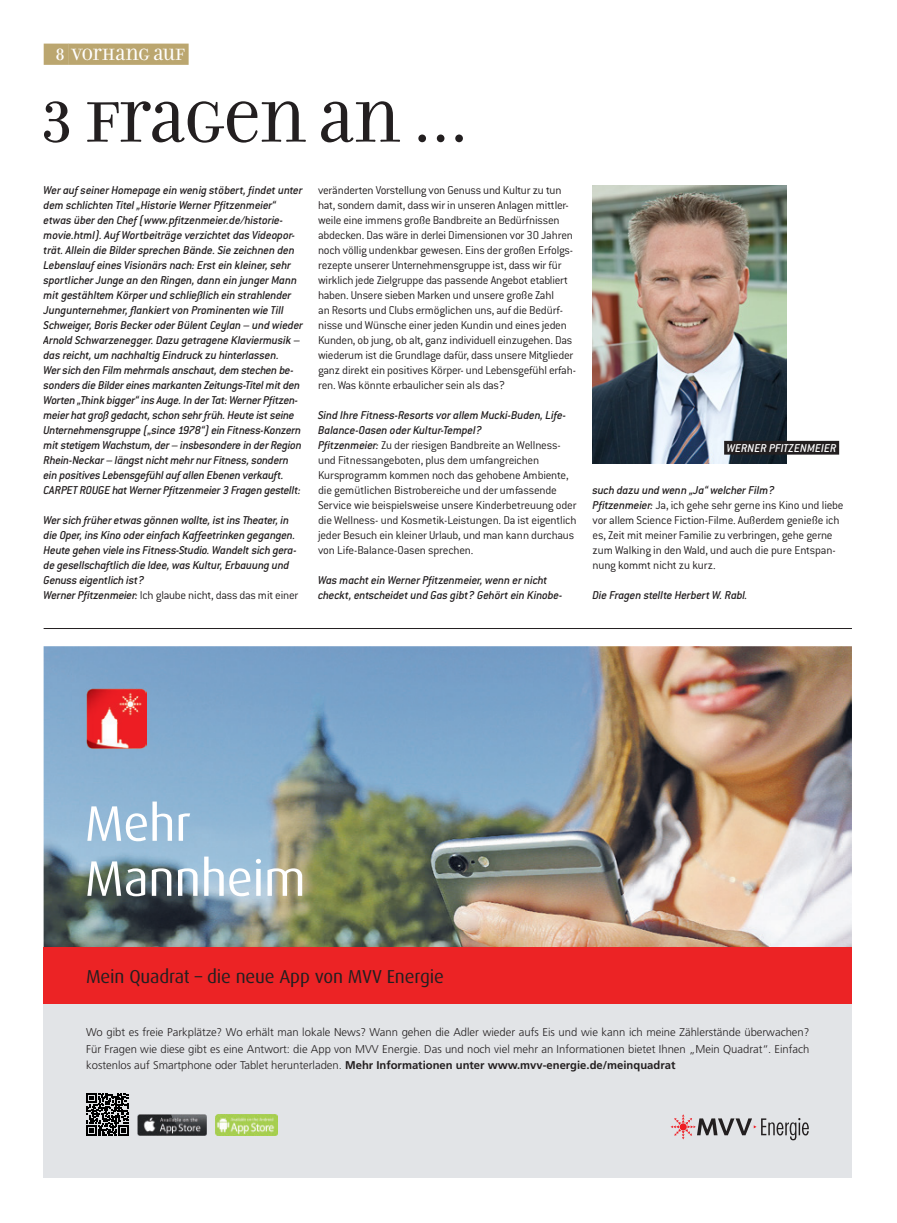
<style>
.page{position:relative;width:897px;height:1223px;background:#fff}
.page>*{position:absolute;margin:0;border:0;box-sizing:border-box;transform-origin:0 0}
.t1{font:61.25px "Filosofia Unicase OT";letter-spacing:-.01em;color:#231f20}
.t2{font:50px/55px "Dax Pro";letter-spacing:-.01em;color:#fff}
.t3{font:18.75px "Dax Pro";letter-spacing:-.01em;color:#231f20}
.t4{font:17.5px "Filosofia Unicase OT";letter-spacing:-.005em;color:#fff}
.t5{font:italic 500 12.5px/15px "Conduit ITC";letter-spacing:-.02em;color:#231f20}
.t6{font:300 12.5px/15px "Conduit ITC";letter-spacing:-.015em;color:#231f20}
.t7{font:italic 500 12.5px "Conduit ITC";color:#fff}
.t8{font:300 11.25px/16.2px "Frutiger LT";color:#231f20;text-align:justify}
.s1{font-weight:300;font-style:normal}
.s2{font-weight:500;font-style:italic}
.s3{font-weight:700}
</style>
<div class="page">
<hr style="left:44px;top:628px;width:807px;height:1px;background:#231f20">
<img style="left:44px;top:646px;width:807px;height:301px">
<div style="left:44px;top:1004px;width:807px;height:173px;background:#e2e4e7"></div>
<svg style="left:670px;top:1114px;width:138px;height:26px"></svg>
<div style="left:44px;top:947px;width:807px;height:57px;background:#ec2325"></div>
<img style="left:86px;top:688px;width:60px;height:60px">
<svg style="left:86px;top:1093px;width:43px;height:42px"></svg>
<img style="left:216px;top:1114px;width:62px;height:21px">
<img style="left:138px;top:1114px;width:69px;height:21px">
<img style="left:592px;top:185px;width:194px;height:279px">
<div style="left:724px;top:441px;width:115px;height:13px;background:#231f20"></div>
<div style="left:68px;top:44px;width:121px;height:21px;background:#bba66f"></div>
<div style="left:44px;top:44px;width:24px;height:21px;background:#bba66f"></div>
<h3 class="t4" style="left:56px;top:45px;width:131px">8 VORHANG AUF</h3>
<h1 class="t1" style="left:41px;top:89px;width:429px">3 FRAGEN AN ...</h1>
<p class="t5" style="left:44px;top:182px;width:261px">Wer auf seiner Homepage ein wenig stöbert, findet unter dem schlichten Titel „Historie Werner Pfitzenmeier“ etwas über den Chef (www.pfitzenmeier.de/historie&shy;movie.html). Auf Wortbeiträge verzichtet das Videopor&shy;trät. Allein die Bilder sprechen Bände. Sie zeichnen den Lebenslauf eines Visionärs nach: …rst ein kleiner, sehr sportlicher Junge an den Ringen, dann ein junger Mann mit gestähltem Körper und schließlich ein strahlender Jungunternehmer, flankiert von Prominenten wie Till Schweiger, Boris Becker oder Bülent Ceylan – und wieder Arnold Schwarzenegger. Dazu getragene Klaviermusik – das reicht, um nachhaltig …indruck zu hinterlassen.<br>Wer sich den Film mehrmals anschaut, dem stechen be&shy;sonders die Bilder eines markanten Zeitungs-Titel mit den Worten „Think bigger“ ins Auge. In der Tat: Werner Pfitzen&shy;meier hat groß gedacht, schon sehr früh. Heute ist seine Unternehmensgruppe („since 1978“) ein Fitness-Konzern mit stetigem Wachstum, der – insbesondere in der Region Rhein-Neckar – längst nicht mehr nur Fitness, sondern ein positives Lebensgefühl auf allen …benen verkauft.<br>CARP…T ROUG… hat Werner Pfitzenmeier 3 Fragen gestellt:</p>
<p class="t5" style="left:44px;top:512px;width:256px">Wer sich früher etwas gönnen wollte, ist ins Theater, in die Oper, ins Kino oder einfach Kaffeetrinken gegangen.<br>Heute gehen viele ins Fitness-Studio. Wandelt sich gera&shy;de gesellschaftlich die Idee, was Kultur, …rbauung und Genuss eigentlich ist?<br>Werner Pfitzenmeier: <span class="s1">Ich glaube nicht, dass das mit einer</span></p>
<p class="t6" style="left:318px;top:182px;width:259px">veränderten Vorstellung von Genuss und Kultur zu tun hat, sondern damit, dass wir in unseren Anlagen mittler&shy;weile eine immens große Bandbreite an Bedürfnissen abdecken. Das wäre in derlei Dimensionen vor 30 Jahren noch völlig undenkbar gewesen. Eins der großen Erfolgs&shy;rezepte unserer Unternehmensgruppe ist, dass wir für wirklich jede Zielgruppe das passende Angebot etabliert haben. Unsere sieben Marken und unsere große Zahl<br>an Resorts und Clubs ermöglichen uns, auf die Bedürf&shy;nisse und Wünsche einer jeden Kundin und eines jeden Kunden, ob jung, ob alt, ganz individuell einzugehen. Das wiederum ist die Grundlage dafür, dass unsere Mitglieder ganz direkt ein positives Körper- und Lebensgefühl erfah&shy;ren. Was könnte erbaulicher sein als das?</p>
<p class="t6" style="left:318px;top:407px;width:260px"><span class="s2">Sind Ihre Fitness-Resorts vor allem Mucki-Buden, Life-Balance-Oasen oder Kultur-Tempel?<br>Pfitzenmeier:</span> Zu der riesigen Bandbreite an Wellness&shy;und Fitnessangeboten, plus dem umfangreichen Kursprogramm kommen noch das gehobene Ambiente, die gemütlichen Bistrobereiche und der umfassende Service wie beispielsweise unsere Kinderbetreuung oder die Wellness- und Kosmetik-Leistungen. Da ist eigentlich jeder Besuch ein kleiner Urlaub, und man kann durchaus von Life-Balance-Oasen sprechen.</p>
<p class="t5" style="left:318px;top:572px;width:246px">Was macht ein Werner Pfitzenmeier, wenn er nicht checkt, entscheidet und Gas gibt? Gehört ein Kinobe-</p>
<p class="t7" style="left:726px;top:440px;width:111px">W…RN…R PFITZ…NM…I…R</p>
<p class="t6" style="left:592px;top:482px;width:252px"><span class="s2">such dazu und wenn „Ja“ welcher Film?<br>Pfitzenmeier:</span> Ja, ich gehe sehr gerne ins Kino und liebe vor allem Science Fiction-Filme. Außerdem genieße ich es, Zeit mit meiner Familie zu verbringen, gehe gerne zum Walking in den Wald, und auch die pure Entspan&shy;nung kommt nicht zu kurz.</p>
<p class="t5" style="left:592px;top:587px;width:157px">Die Fragen stellte Herbert W. Rabl.</p>
<h2 class="t2" style="left:85px;top:794px;width:222px">Mehr<br>Mannheim</h2>
<h3 class="t3" style="left:86px;top:964px;width:359px">Mein Quadrat – die neue App von MVV Energie</h3>
<p class="t8" style="left:86px;top:1024px;width:724px">Wo gibt es freie Parkplätze? Wo erhält man lokale News? Wann gehen die Adler wieder aufs Eis und wie kann ich meine Zählerstände überwachen?<br>Für Fragen wie diese gibt es eine Antwort: die App von MVV Energie. Das und noch viel mehr an Informationen bietet Ihnen „Mein Quadrat“. Einfach kostenlos auf Smartphone oder Tablet herunterladen. <span class="s3">Mehr Informationen unter www.mvv-energie.de/meinquadrat</span></p>
</div>
